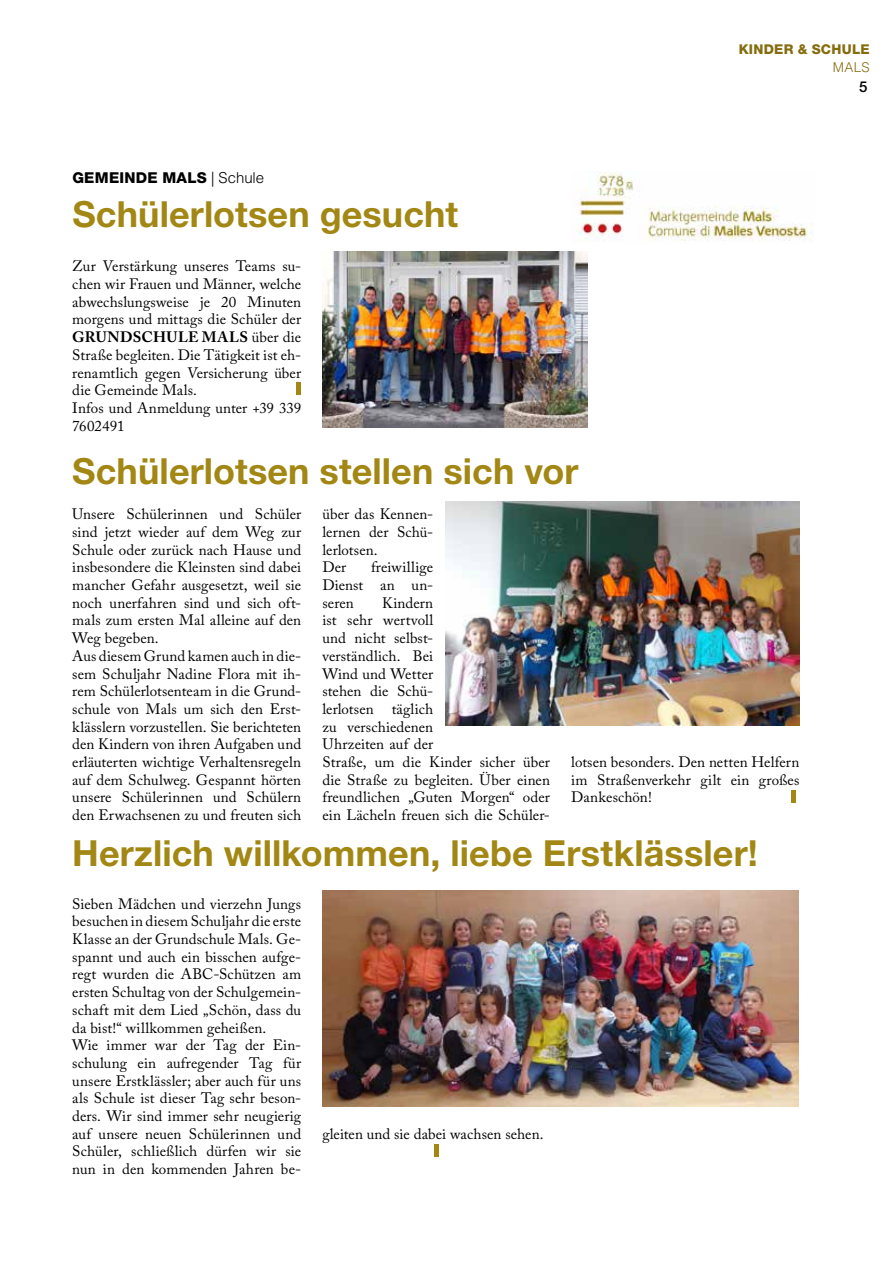
<style>
.page{position:relative;width:893px;height:1263px;background:#fff}
.page>*{position:absolute;margin:0;border:0;box-sizing:border-box;transform-origin:0 0}
.t1{font:700 36px "Helvetica Neue";letter-spacing:.005em;color:#a38714}
.t2{font:15px/17.7px "Adobe Caslon Pro";letter-spacing:.005em;color:#000}
.t3{font:800 15px "Helvetica Neue";letter-spacing:.02em;color:#000}
.t4{font:500 15px "Helvetica Neue";color:#000}
.t5{font:800 13.5px "Helvetica Neue";letter-spacing:.02em;color:#846d0f}
.t6{font:300 13.5px "Helvetica";color:#846d0f}
.s1{font-family:"Helvetica";font-weight:300}
.s2{font-weight:700}
</style>
<div class="page">
<img style="left:446px;top:501px;width:353px;height:225px">
<img style="left:322px;top:252px;width:266px;height:176px">
<img style="left:322px;top:891px;width:476px;height:216px">
<hr style="left:296px;top:382px;width:4px;height:13px;background:#a38714">
<hr style="left:791px;top:790px;width:4px;height:12px;background:#a38714">
<div style="left:434px;top:1144px;width:5px;height:12px;background:#a38714"></div>
<img style="left:572px;top:171px;width:241px;height:70px">
<p class="t5" style="left:739px;top:41px;width:132px">KINDER &amp; SCHULE</p>
<p class="t6" style="left:833px;top:59px;width:38px">MALS</p>
<p class="t3" style="left:72px;top:169px;width:193px">GEMEINDE MALS <span class="s1">| Schule</span></p>
<h1 class="t1" style="left:72px;top:192px;width:387px">Schülerlotsen gesucht</h1>
<p class="t2" style="left:72px;top:257px;width:230px">Zur Verstärkung unseres Teams su&shy;chen wir Frauen und Männer, welche abwechslungsweise je 20 Minuten morgens und mittags die Schüler der<br><span class="s2">GRUNDSCHULE MALS</span> über die<br>Straße begleiten. Die Tätigkeit ist eh&shy;renamtlich gegen Versicherung über die Gemeinde Mals.<br>Infos und Anmeldung unter +39 339<br>7602491</p>
<h1 class="t1" style="left:72px;top:449px;width:508px">Schülerlotsen stellen sich vor</h1>
<p class="t2" style="left:322px;top:505px;width:112px">über das Kennen&shy;lernen der Schü&shy;lerlotsen.<br>Der</p>
<p class="t2" style="left:72px;top:505px;width:230px">Unsere Schülerinnen und Schüler sind jetzt wieder auf dem Weg zur Schule oder zurück nach Hause und insbesondere die Kleinsten sind dabei mancher Gefahr ausgesetzt, weil sie noch unerfahren sind und sich oft&shy;mals zum ersten Mal alleine auf den Weg begeben.<br>Aus diesem Grund kamen auch in die&shy;sem Schuljahr Nadine Flora mit ih&shy;rem Schülerlotsenteam in die Grund&shy;schule von Mals um sich den Erst&shy;klässlern vorzustellen. Sie berichteten den Kindern von ihren Aufgaben und erläuterten wichtige Verhaltensregeln auf dem Schulweg. Gespannt hörten unsere Schülerinnen und Schülern den Erwachsenen zu und freuten sich</p>
<p class="t2" style="left:322px;top:558px;width:112px;text-align:justify;text-indent:49px">freiwillige Dienst an un&shy;seren</p>
<p class="t2" style="left:322px;top:594px;width:229px;text-indent:60px">Kindern<br>ist sehr wertvoll<br>und nicht selbst-<br>verständlich. Bei<br>Wind und Wetter<br>stehen die Schü-<br>lerlotsen täglich<br>zu verschiedenen<br>Uhrzeiten auf der<br>Straße, um die Kinder sicher über die Straße zu begleiten. Über einen freundlichen „Guten Morgen“ oder ein Lächeln freuen sich die Schüler-</p>
<p class="t2" style="left:571px;top:753px;width:230px;text-align:justify">lotsen besonders. Den netten Helfern im Straßenverkehr gilt ein großes Dankeschön!</p>
<h1 class="t1" style="left:72px;top:831px;width:687px">Herzlich willkommen, liebe Erstklässler!</h1>
<p class="t2" style="left:72px;top:895px;width:230px">Sieben Mädchen und vierzehn Jungs besuchen in diesem Schuljahr die erste Klasse an der Grundschule Mals. Ge&shy;spannt und auch ein bisschen aufge&shy;regt wurden die ABC-Schützen am ersten Schultag von der Schulgemein&shy;schaft mit dem Lied „Schön, dass du da bist!“ willkommen geheißen.<br>Wie immer war der Tag der Ein&shy;schulung ein aufregender Tag für unsere Erstklässler; aber auch für uns als Schule ist dieser Tag sehr beson&shy;ders. Wir sind immer sehr neugierig auf unsere neuen Schülerinnen und Schüler, schließlich dürfen wir sie nun in den kommenden Jahren be-</p>
<p class="t2" style="left:322px;top:1125px;width:223px">gleiten und sie dabei wachsen sehen.</p>
<p class="t4" style="left:859px;top:78px;width:10px">5</p>
</div>
